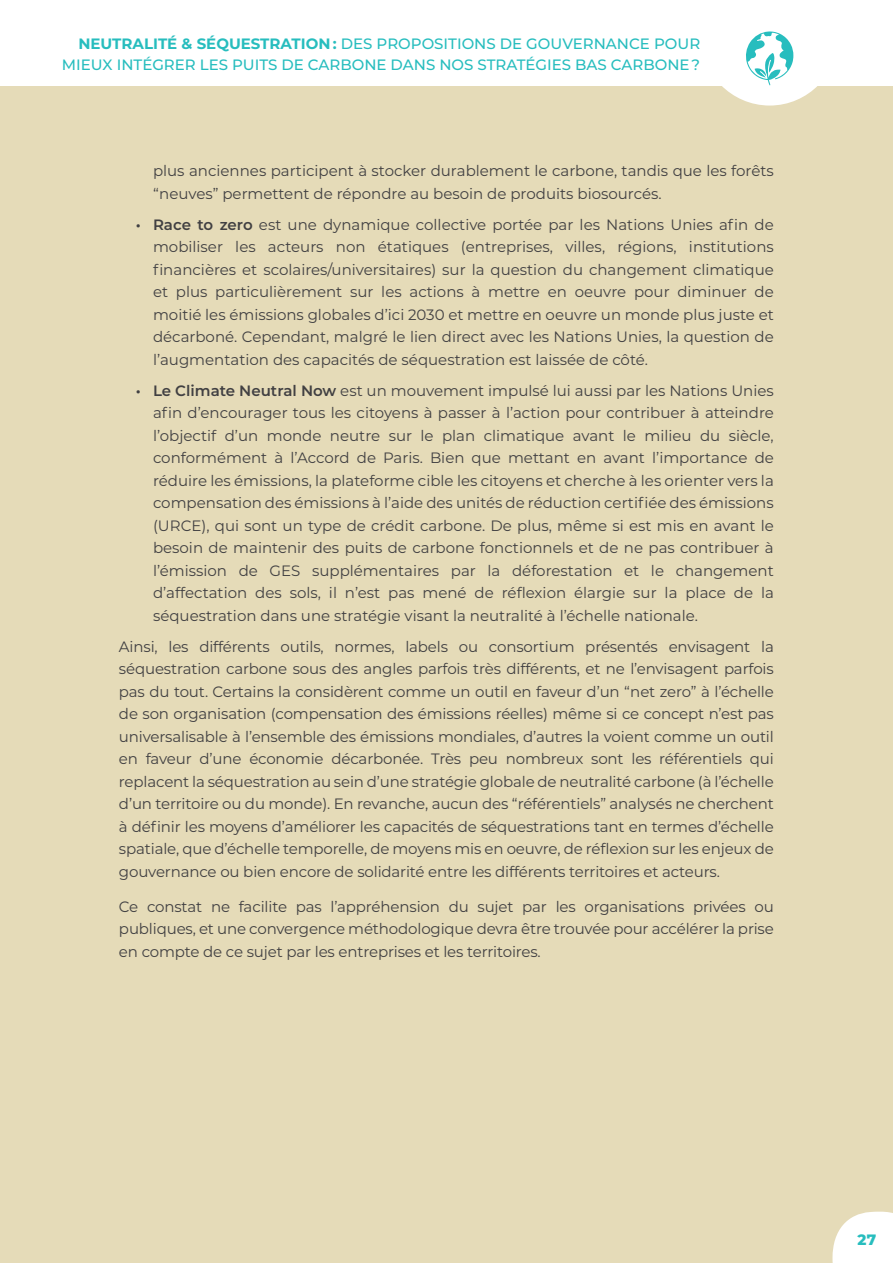
<style>
.page{position:relative;width:893px;height:1263px;background:#fff}
.page>*{position:absolute;margin:0;border:0;box-sizing:border-box;transform-origin:0 0}
.t1{font:15px/22.5px "Montserrat";color:#414042;text-align:justify}
.t2{font:500 15px/21px "Montserrat";color:#27bdbe;text-align:right}
.t3{font:800 15px "Montserrat";color:#27bdbe}
.s1{font-weight:700}
.s2{font-weight:600}
</style>
<div class="page">
<div style="left:0;top:86px;width:893px;height:1177px;background:#e5dbb8"></div>
<svg style="left:832px;top:1212px;width:61px;height:51px"></svg>
<svg style="left:700px;top:31px;width:139px;height:75px"></svg>
<p class="t2" style="left:62px;top:33px;width:640px"><span class="s1">NEUTRALITÉ &amp; SÉQUESTRATION :</span> DES PROPOSITIONS DE GOUVERNANCE POUR<br>MIEUX INTÉGRER LES PUITS DE CARBONE DANS NOS STRATÉGIES BAS CARBONE ?</p>
<p class="t1" style="left:153px;top:159px;width:622px">plus anciennes participent à stocker durablement le carbone, tandis que les forêts “neuves” permettent de répondre au besoin de produits biosourcés.</p>
<p class="t1" style="left:153px;top:213px;width:622px;text-indent:-17px"><span class="s2">• Race to zero</span> est une dynamique collective portée par les Nations Unies afin de mobiliser les acteurs non étatiques (entreprises, villes, régions, institutions financières et scolaires/universitaires) sur la question du changement climatique et plus particulièrement sur les actions à mettre en oeuvre pour diminuer de moitié les émissions globales d’ici 2030 et mettre en oeuvre un monde plus juste et décarboné. Cependant, malgré le lien direct avec les Nations Unies, la question de l’augmentation des capacités de séquestration est laissée de côté.</p>
<p class="t1" style="left:153px;top:379px;width:622px;text-indent:-17px"><span class="s2">• Le Climate Neutral Now</span> est un mouvement impulsé lui aussi par les Nations Unies afin d’encourager tous les citoyens à passer à l’action pour contribuer à atteindre l’objectif d’un monde neutre sur le plan climatique avant le milieu du siècle, conformément à l’Accord de Paris. Bien que mettant en avant l’importance de réduire les émissions, la plateforme cible les citoyens et cherche à les orienter vers la compensation des émissions à l’aide des unités de réduction certifiée des émissions (URCE), qui sont un type de crédit carbone. De plus, même si est mis en avant le besoin de maintenir des puits de carbone fonctionnels et de ne pas contribuer à l’émission de GES supplémentaires par la déforestation et le changement d’affectation des sols, il n’est pas mené de réflexion élargie sur la place de la séquestration dans une stratégie visant la neutralité à l’échelle nationale.</p>
<p class="t1" style="left:119px;top:635px;width:656px">Ainsi, les différents outils, normes, labels ou consortium présentés envisagent la séquestration carbone sous des angles parfois très différents, et ne l’envisagent parfois pas du tout. Certains la considèrent comme un outil en faveur d’un “net zero” à l’échelle de son organisation (compensation des émissions réelles) même si ce concept n’est pas universalisable à l’ensemble des émissions mondiales, d’autres la voient comme un outil en faveur d’une économie décarbonée. Très peu nombreux sont les référentiels qui replacent la séquestration au sein d’une stratégie globale de neutralité carbone (à l’échelle d’un territoire ou du monde). En revanche, aucun des “référentiels” analysés ne cherchent à définir les moyens d’améliorer les capacités de séquestrations tant en termes d’échelle spatiale, que d’échelle temporelle, de moyens mis en oeuvre, de réflexion sur les enjeux de gouvernance ou bien encore de solidarité entre les différents territoires et acteurs.</p>
<p class="t1" style="left:119px;top:895px;width:656px">Ce constat ne facilite pas l’appréhension du sujet par les organisations privées ou publiques, et une convergence méthodologique devra être trouvée pour accélérer la prise en compte de ce sujet par les entreprises et les territoires.</p>
<p class="t3" style="left:857px;top:1229px;width:20px">27</p>
</div>
